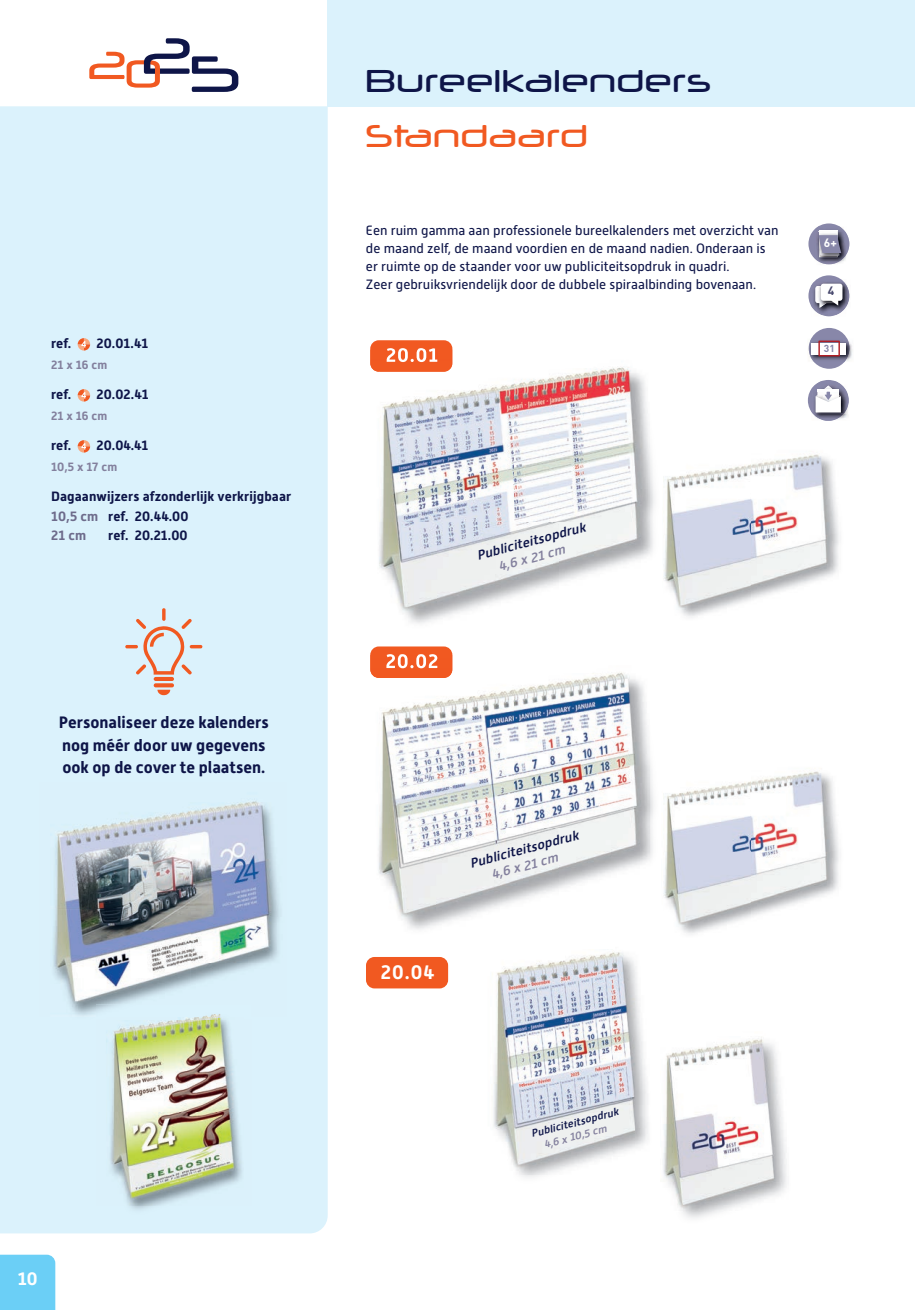
<style>
.page{position:relative;width:915px;height:1310px;background:#fff}
.page>*{position:absolute;margin:0;border:0;box-sizing:border-box;transform-origin:0 0}
.t1{font:30px "Neuropol";letter-spacing:.05em;color:#0e1548}
.t2{font:30px "Neuropol";letter-spacing:.05em;color:#f15921}
.t3{font:700 19.5px "Alwyn New";color:#fff}
.t4{font:700 18px "Alwyn New";color:#fff}
.t5{font:700 16.5px/22.5px "Alwyn New";color:#0e1548}
.t6{font:13.5px/18px "Alwyn New";color:#0e1548}
.t7{font:700 13.5px/19.5px "Alwyn New";letter-spacing:.01em;color:#0e1548}
.t8{font:italic 500 13.2px/16.4px "Alwyn New";color:#0e1548;text-align:center;scale:1.04 1}
.t9{font:700 12px "Alwyn New";letter-spacing:.01em;color:#83809d}
.t10{font:700 12px "DIN Pro";color:#fff}
.t11{font:700 12px "DIN Pro";color:#46476c}
.t12{font:italic 500 10.5px/13.4px "Alwyn New";color:#0e1548;text-align:center;scale:1.04 1}
.t13{font:700 10.05px "DIN Pro";color:#8887a9}
.s1{color:#6d6b8b}
.s2{color:#83809d}
</style>
<div class="page">
<div style="left:0;top:106px;width:327px;height:1127px;background:#dbf2fc"></div>
<svg style="left:89px;top:38px;width:149px;height:54px"></svg>
<div style="left:327px;top:0;width:587px;height:106px;background:#dbf2fc"></div>
<hr style="left:914px;top:0;width:1px;height:106px;background:#dbf2fc">
<div style="left:370px;top:340px;width:82px;height:32px;background:#f15921;border-radius:9px"></div>
<div style="left:370px;top:646px;width:82px;height:32px;background:#f15921;border-radius:9px"></div>
<div style="left:366px;top:957px;width:82px;height:31px;background:#f15921;border-radius:9px"></div>
<svg style="left:78px;top:338px;width:12px;height:12px"></svg>
<svg style="left:78px;top:389px;width:12px;height:12px"></svg>
<svg style="left:78px;top:440px;width:12px;height:12px"></svg>
<svg style="left:808px;top:223px;width:41px;height:41px"></svg>
<img style="left:814px;top:226px;width:30px;height:5px">
<div style="left:818px;top:230px;width:19px;height:27px;background:#fff"></div>
<img style="left:814px;top:231px;width:25px;height:33px">
<img style="left:814px;top:232px;width:31px;height:29px">
<img style="left:818px;top:255px;width:19px;height:2px">
<svg style="left:818px;top:231px;width:31px;height:24px"></svg>
<svg style="left:808px;top:275px;width:41px;height:41px"></svg>
<img style="left:810px;top:282px;width:28px;height:34px">
<img style="left:816px;top:279px;width:33px;height:29px">
<img style="left:816px;top:282px;width:28px;height:32px">
<svg style="left:815px;top:284px;width:27px;height:24px"></svg>
<div style="left:808px;top:328px;width:41px;height:41px;background:#8887a9;border-radius:50%"></div>
<img style="left:849px;top:342px;width:4px;height:17px">
<img style="left:808px;top:339px;width:41px;height:23px">
<div style="left:811px;top:343px;width:34px;height:11px;background:#fff"></div>
<div style="left:818px;top:340px;width:21px;height:16px;border:1px solid #b01e25"></div>
<svg style="left:807px;top:380px;width:41px;height:41px"></svg>
<img style="left:811px;top:381px;width:30px;height:11px">
<img style="left:813px;top:385px;width:34px;height:7px">
<img style="left:811px;top:392px;width:37px;height:28px">
<img style="left:843px;top:392px;width:4px;height:21px">
<svg style="left:815px;top:385px;width:25px;height:27px"></svg>
<svg style="left:125px;top:608px;width:77px;height:87px;background:#dedada"></svg>
<img style="left:50px;top:829px;width:234px;height:191px">
<img style="left:40px;top:782px;width:246px;height:47px">
<div style="left:40px;top:828px;width:10px;height:188px;background:#dbf1fb"></div>
<img style="left:284px;top:828px;width:2px;height:188px">
<img style="left:107px;top:1020px;width:137px;height:194px">
<div style="left:96px;top:1020px;width:11px;height:185px;background:#dbf1fb"></div>
<img style="left:244px;top:1020px;width:7px;height:185px">
<img style="left:96px;top:1004px;width:155px;height:16px">
<img style="left:663px;top:454px;width:176px;height:163px">
<img style="left:649px;top:442px;width:4px;height:112px">
<img style="left:653px;top:489px;width:2px;height:19px">
<img style="left:370px;top:349px;width:82px;height:23px">
<img style="left:386px;top:349px;width:51px;height:13px">
<img style="left:379px;top:368px;width:270px;height:256px">
<img style="left:379px;top:368px;width:72px;height:4px">
<img style="left:663px;top:771px;width:176px;height:163px">
<img style="left:649px;top:754px;width:4px;height:106px">
<img style="left:653px;top:799px;width:1px;height:12px">
<img style="left:378px;top:846px;width:1px;height:25px">
<img style="left:370px;top:655px;width:82px;height:23px">
<img style="left:386px;top:655px;width:51px;height:13px">
<img style="left:379px;top:673px;width:270px;height:257px">
<img style="left:379px;top:673px;width:72px;height:5px">
<img style="left:660px;top:1036px;width:128px;height:176px">
<img style="left:493px;top:952px;width:155px;height:222px">
<div style="left:0;top:1254px;width:55px;height:56px;background:#6bcff6"></div>
<p class="t7" style="left:51px;top:334px;width:22px">ref.</p>
<p class="t7" style="left:96px;top:334px;width:53px">20.01.41</p>
<p class="t9" style="left:51px;top:358px;width:58px">21 x 16 cm</p>
<p class="t7" style="left:51px;top:385px;width:22px">ref.</p>
<p class="t7" style="left:96px;top:385px;width:54px">20.02.41</p>
<p class="t9" style="left:51px;top:409px;width:58px">21 x 16 cm</p>
<p class="t7" style="left:51px;top:436px;width:22px">ref.</p>
<p class="t7" style="left:96px;top:436px;width:53px">20.04.41</p>
<p class="t9" style="left:51px;top:460px;width:68px">10,5 x 17 cm</p>
<p class="t7" style="left:51px;top:487px;width:242px">Dagaanwijzers afzonderlijk verkrijgbaar<br><span class="s1">10,5 cm</span> ref. 20.44.00<br><span class="s1">21 cm</span></p>
<p class="t7" style="left:108px;top:526px;width:81px">ref. 20.21.00</p>
<p class="t5" style="left:59px;top:711px;width:211px">Personaliseer deze kalenders nog méér door uw gegevens ook op de cover te plaatsen.</p>
<p class="t4" style="left:18px;top:1268px;width:21px">10</p>
<p class="t1" style="left:366px;top:62px;width:346px">Bureelkalenders</p>
<p class="t2" style="left:366px;top:117px;width:223px">Standaard</p>
<p class="t6" style="left:366px;top:221px;width:414px">Een ruim gamma aan professionele bureelkalenders met overzicht van de maand zelf, de maand voordien en de maand nadien. Onderaan is er ruimte op de staander voor uw publiciteitsopdruk in quadri.<br>Zeer gebruiksvriendelijk door de dubbele spiraalbinding bovenaan.</p>
<p class="t10" style="left:823px;top:232px;width:15px">6+</p>
<p class="t11" style="left:827px;top:281px;width:8px">4</p>
<p class="t13" style="left:822px;top:338px;width:12px">31</p>
<p class="t13" style="left:823px;top:340px;width:12px">31</p>
<p class="t8" style="left:475px;top:547px;width:109px;rotate:-15deg">Publiciteitsopdruk<br><span class="s2">4,6 x 21 cm</span></p>
<p class="t3" style="left:381px;top:960px;width:55px">20.04</p>
<p class="t8" style="left:468px;top:855px;width:109px;rotate:-15deg">Publiciteitsopdruk<br><span class="s2">4,6 x 21 cm</span></p>
<p class="t12" style="left:529px;top:1127px;width:88px;rotate:-15deg">Publiciteitsopdruk<br><span class="s2">4,6 x 10,5 cm</span></p>
</div>
